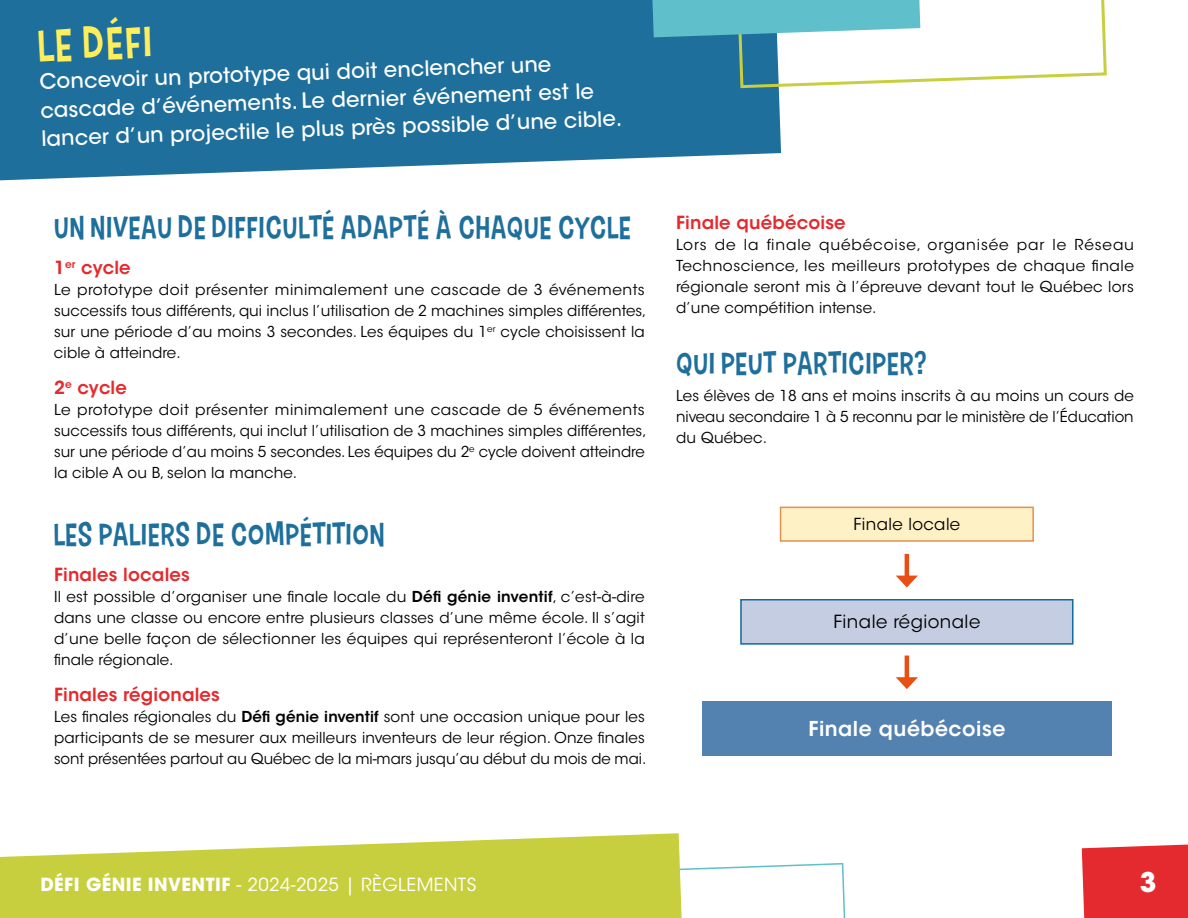
<style>
.page{position:relative;width:1188px;height:918px;background:#fff}
.page>*{position:absolute;margin:0;border:0;box-sizing:border-box;transform-origin:0 0}
.t1{font:45px "Carton Six";color:#ffee5b}
.t2{font:31.5px "Carton Six";letter-spacing:.03em;color:#1e6f9c}
.t3{font:700 27px "ITC Avant Garde Std";color:#fff}
.t4{font:500 21px/28.5px "ITC Avant Garde Std";color:#fff}
.t5{font:600 20.4px "ITC Avant Garde Std";letter-spacing:.025em;color:#fff}
.t6{font:600 18px "ITC Avant Garde Std";letter-spacing:.01em;color:#e42a2e}
.t7{font:18px "ITC Avant Garde Std";letter-spacing:.025em;color:#fff}
.t8{font:18px "ITC Avant Garde Std";letter-spacing:.025em;color:#000}
.t9{font:16.5px "ITC Avant Garde Std";letter-spacing:.025em;color:#000}
.t10{font:15px/21px "ITC Avant Garde Std";letter-spacing:.01em;color:#000;text-align:justify}
.s1{font-weight:600}
.s2{font-weight:700}
</style>
<div class="page">
<svg style="left:683px;top:863px;width:163px;height:55px"></svg>
<svg style="left:0;top:833px;width:683px;height:85px;background:#cfd55a"></svg>
<div style="left:1082px;top:844px;width:106px;height:74px;background:#e42a2e"></div>
<svg style="left:0;top:0;width:781px;height:180px;background:#307aa4"></svg>
<svg style="left:652px;top:0;width:455px;height:90px"></svg>
<hr style="left:905px;top:554px;width:4px;height:26px;background:#e94e14">
<svg style="left:896px;top:576px;width:22px;height:12px"></svg>
<hr style="left:905px;top:656px;width:4px;height:25px;background:#e94e14">
<svg style="left:896px;top:677px;width:22px;height:12px"></svg>
<div style="left:781px;top:507px;width:252px;height:34px;background:#fff1c6"></div>
<div style="left:780px;top:507px;width:254px;height:35px;border:2px solid #e0904f"></div>
<div style="left:741px;top:600px;width:332px;height:44px;background:#c4cde2"></div>
<div style="left:740px;top:599px;width:333px;height:46px;border:2px solid #12699d"></div>
<div style="left:702px;top:701px;width:410px;height:54px;background:#5482b0"></div>
<h1 class="t1" style="left:37px;top:19px;width:114px;rotate:-2deg">LE DÉFI</h1>
<h3 class="t4" style="left:39px;top:67px;width:583px;rotate:-2deg">Concevoir un prototype qui doit enclencher une cascade d’événements. Le dernier événement est le lancer d’un projectile le plus près possible d’une cible.</h3>
<h2 class="t2" style="left:54px;top:209px;width:578px">UN NIVEAU DE DIFFICULTÉ ADAPTÉ À CHAQUE CYCLE</h2>
<p class="t6" style="left:54px;top:256px;width:78px">1<sup>er</sup> cycle</p>
<p class="t10" style="left:54px;top:279px;width:594px;text-align:left">Le prototype doit présenter minimalement une cascade de 3 événements successifs tous différents, qui inclus l’utilisation de 2 machines simples différentes, sur une période d’au moins 3 secondes. Les équipes du 1<sup>er</sup> cycle choisissent la cible à atteindre.</p>
<p class="t6" style="left:54px;top:376px;width:74px">2<sup>e</sup> cycle</p>
<p class="t10" style="left:54px;top:399px;width:594px;text-align:left">Le prototype doit présenter minimalement une cascade de 5 événements successifs tous différents, qui inclut l’utilisation de 3 machines simples différentes, sur une période d’au moins 5 secondes. Les équipes du 2<sup>e</sup> cycle doivent atteindre la cible A ou B, selon la manche.</p>
<h2 class="t2" style="left:54px;top:516px;width:332px">LES PALIERS DE COMPÉTITION</h2>
<p class="t6" style="left:54px;top:563px;width:137px">Finales locales</p>
<p class="t10" style="left:54px;top:587px;width:592px">Il est possible d’organiser une finale locale du <span class="s1">Défi génie inventif</span>, c’est-à-dire dans une classe ou encore entre plusieurs classes d’une même école. Il s’agit d’une belle façon de sélectionner les équipes qui représenteront l’école à la finale régionale.</p>
<p class="t6" style="left:54px;top:683px;width:167px">Finales régionales</p>
<p class="t10" style="left:54px;top:707px;width:592px">Les finales régionales du <span class="s1">Défi génie inventif</span> sont une occasion unique pour les participants de se mesurer aux meilleurs inventeurs de leur région. Onze finales sont présentées partout au Québec de la mi-mars jusqu’au début du mois de mai.</p>
<p class="t6" style="left:676px;top:211px;width:171px">Finale québécoise</p>
<p class="t10" style="left:676px;top:234px;width:460px">Lors de la finale québécoise, organisée par le Réseau Technoscience, les meilleurs prototypes de chaque finale régionale seront mis à l’épreuve devant tout le Québec lors d’une compétition intense.</p>
<h2 class="t2" style="left:676px;top:344px;width:252px">QUI PEUT PARTICIPER?</h2>
<p class="t10" style="left:676px;top:386px;width:459px">Les élèves de 18 ans et moins inscrits à au moins un cours de niveau secondaire 1 à 5 reconnu par le ministère de l’Éducation du Québec.</p>
<p class="t9" style="left:853px;top:514px;width:109px">Finale locale</p>
<p class="t8" style="left:833px;top:611px;width:148px">Finale régionale</p>
<h3 class="t5" style="left:808px;top:715px;width:199px">Finale québécoise</h3>
<p class="t7" style="left:40px;top:874px;width:437px"><span class="s2">DÉFI GÉNIE INVENTIF</span> - 2024-2025 | RÈGLEMENTS</p>
<h3 class="t3" style="left:1140px;top:865px;width:18px">3</h3>
</div>
